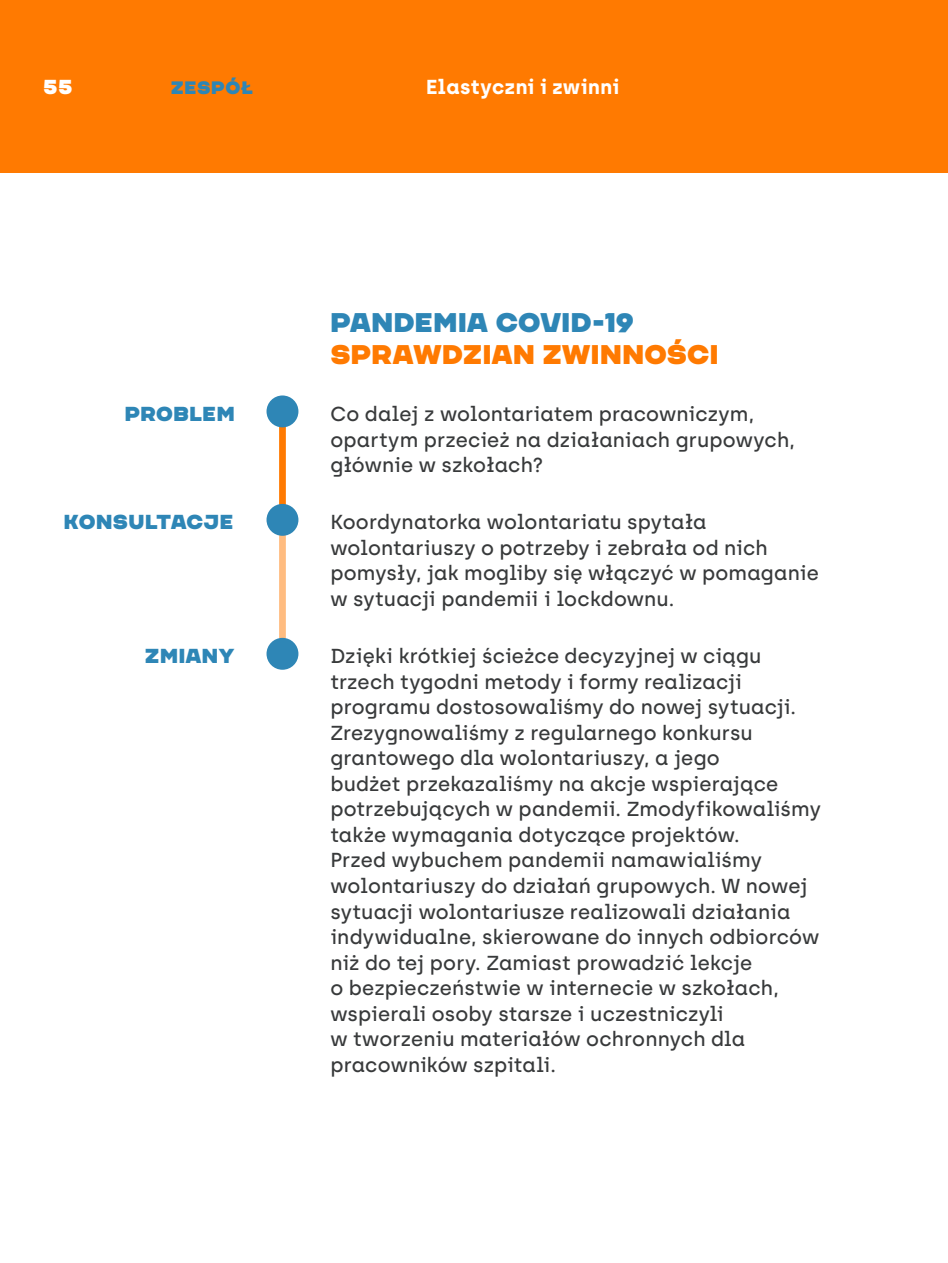
<style>
.page{position:relative;width:948px;height:1263px;background:#fff}
.page>*{position:absolute;margin:0;border:0;box-sizing:border-box;transform-origin:0 0}
.t1{font:27px/31.9px "CHANEY";letter-spacing:.005em;color:#ff7a01}
.t2{font:500 20.25px/25.4px "Archia";color:#383a3b}
.t3{font:20.25px "CHANEY";letter-spacing:.015em;color:#2e86b6}
.Pagina_recto{font:700 20.25px "Archia";letter-spacing:.02em;color:#fff}
.t4{font:20.25px "CHANEY";color:#fff}
.t5{font:18px "CHANEY";letter-spacing:.03em;color:#2e86b6}
.s1{color:#2e86b6}
</style>
<div class="page">
<div style="left:0;top:0;width:947px;height:172px;background:#ff7a01"></div>
<div style="left:279px;top:411px;width:7px;height:109px;background:#ff7a01"></div>
<div style="left:279px;top:520px;width:7px;height:134px;background:#ffbc80"></div>
<div style="left:266px;top:395px;width:32px;height:32px;background:#2e86b6;border-radius:50%"></div>
<div style="left:266px;top:504px;width:32px;height:32px;background:#2e86b6;border-radius:50%"></div>
<div style="left:266px;top:638px;width:32px;height:32px;background:#2e86b6;border-radius:50%"></div>
<svg style="left:946px;top:0;width:2px;height:173px"></svg>
<p class="t4" style="left:43px;top:74px;width:31px">55</p>
<p class="t5" style="left:171px;top:76px;width:84px">ZESPÓŁ</p>
<p class="Pagina_recto" style="left:426px;top:74px;width:195px">Elastyczni i zwinni</p>
<p class="t3" style="left:125px;top:401px;width:111px">PROBLEM</p>
<p class="t3" style="left:64px;top:510px;width:171px">KONSULTACJE</p>
<p class="t3" style="left:145px;top:644px;width:91px">ZMIANY</p>
<p class="t1" style="left:330px;top:306px;width:389px"><span class="s1">PANDEMIA COVID-19<br></span>SPRAWDZIAN ZWINNOŚCI</p>
<p class="t2" style="left:330px;top:401px;width:466px">Co dalej z wolontariatem pracowniczym, opartym przecież na działaniach grupowych, głównie w szkołach?</p>
<p class="t2" style="left:330px;top:509px;width:490px">Koordynatorka wolontariatu spytała wolontariuszy o potrzeby i zebrała od nich pomysły, jak mogliby się włączyć w pomaganie w sytuacji pandemii i lockdownu.</p>
<p class="t2" style="left:330px;top:643px;width:492px">Dzięki krótkiej ścieżce decyzyjnej w ciągu trzech tygodni metody i formy realizacji programu dostosowaliśmy do nowej sytuacji.<br>Zrezygnowaliśmy z regularnego konkursu grantowego dla wolontariuszy, a jego<br>budżet przekazaliśmy na akcje wspierające potrzebujących w pandemii. Zmodyfikowaliśmy także wymagania dotyczące projektów.<br>Przed wybuchem pandemii namawialiśmy wolontariuszy do działań grupowych. W nowej sytuacji wolontariusze realizowali działania indywidualne, skierowane do innych odbiorców niż do tej pory. Zamiast prowadzić lekcje<br>o bezpieczeństwie w internecie w szkołach, wspierali osoby starsze i uczestniczyli<br>w tworzeniu materiałów ochronnych dla pracowników szpitali.</p>
</div>
